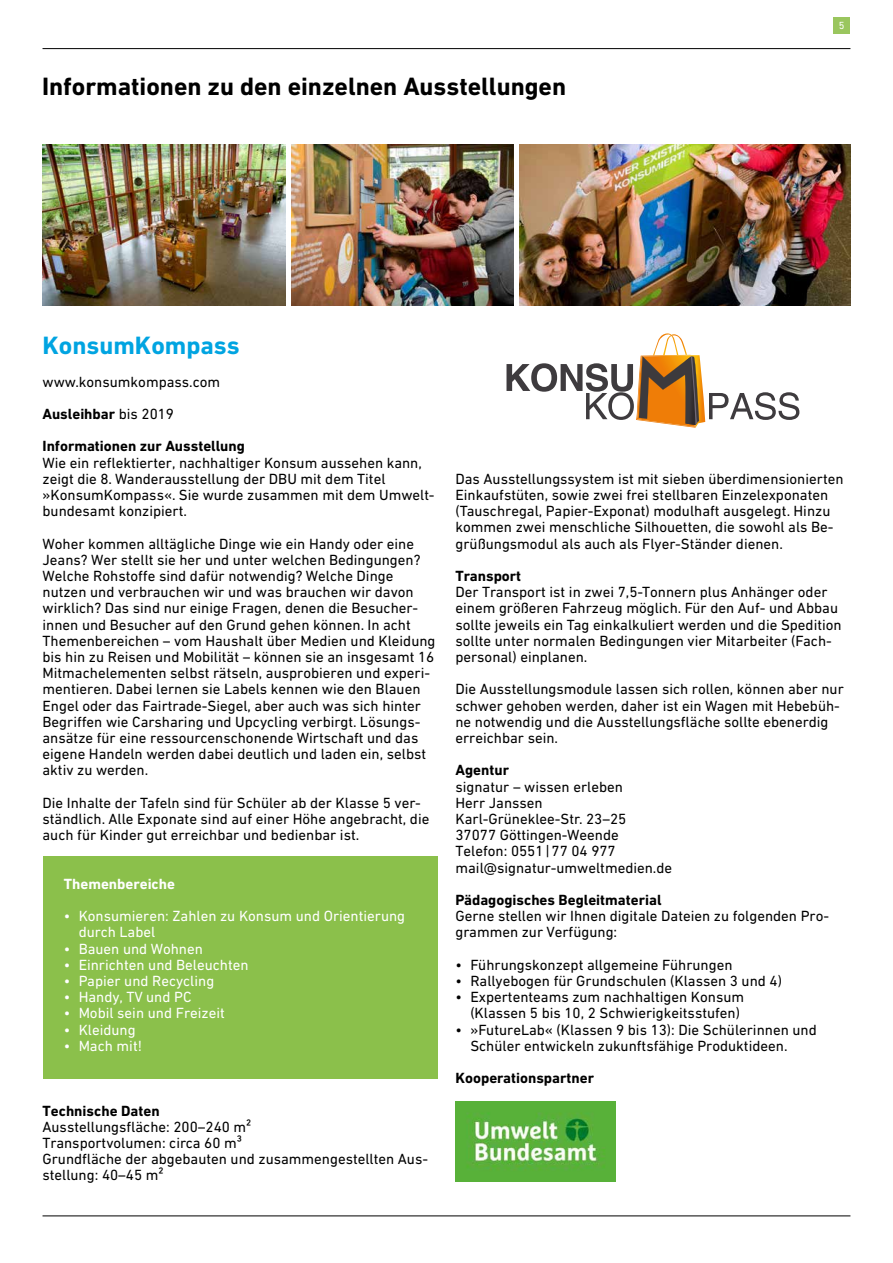
<style>
.page{position:relative;width:893px;height:1263px;background:#fff}
.page>*{position:absolute;margin:0;border:0;box-sizing:border-box;transform-origin:0 0}
.t1{font:700 25.5px "DIN Next W1 G";color:#000}
.t2{font:700 25.5px "DIN Next W1 G";color:#00a4e1}
.t3{font:15px/16.2px "DIN Next W1 G";color:#000}
.t4{font:15px/16.2px "DIN Next W1 G";color:#fff}
.t5{font:700 15px/32.4px "DIN Next W1 G";color:#000}
.t6{font:700 15px "DIN Next W1 G";color:#fff}
.t7{font:10.5px "DIN Next W1 G";color:#fff}
.s1{font-weight:400}
</style>
<div class="page">
<div style="left:43px;top:856px;width:394px;height:223px;background:#8bc04b"></div>
<img style="left:455px;top:1101px;width:161px;height:80px">
<img style="left:519px;top:144px;width:332px;height:162px">
<img style="left:291px;top:144px;width:222px;height:162px">
<img style="left:43px;top:144px;width:242px;height:162px">
<svg style="left:506px;top:333px;width:293px;height:95px"></svg>
<hr style="left:43px;top:48px;width:807px;height:1px;background:#000">
<hr style="left:43px;top:1215px;width:807px;height:1px;background:#000">
<div style="left:833px;top:17px;width:17px;height:16px;background:#9ac65e"></div>
<h1 class="t1" style="left:42px;top:71px;width:526px">Informationen zu den einzelnen Ausstellungen</h1>
<p class="t7" style="left:839px;top:19px;width:7px">5</p>
<h1 class="t2" style="left:43px;top:330px;width:199px">KonsumKompass</h1>
<p class="t5" style="left:43px;top:365px;width:204px"><span class="s1">www.konsumkompass.com<br></span>Ausleihbar <span class="s1">bis 2019<br></span>Informationen zur Ausstellung</p>
<p class="t3" style="left:43px;top:454px;width:394px">Wie ein reflektierter, nachhaltiger Konsum aussehen kann, zeigt die 8. Wanderausstellung der DBU mit dem Titel »KonsumKompass«. Sie wurde zusammen mit dem Umwelt&shy;bundesamt konzipiert.</p>
<p class="t3" style="left:43px;top:535px;width:394px">Woher kommen alltägliche Dinge wie ein Handy oder eine Jeans? Wer stellt sie her und unter welchen Bedingungen?<br>Welche Rohstoffe sind dafür notwendig? Welche Dinge nutzen und verbrauchen wir und was brauchen wir davon wirklich? Das sind nur einige Fragen, denen die Besucher&shy;innen und Besucher auf den Grund gehen können. In acht Themenbereichen – vom Haushalt über Medien und Kleidung bis hin zu Reisen und Mobilität – können sie an insgesamt 16<br>Mitmachelementen selbst rätseln, ausprobieren und experi&shy;mentieren. Dabei lernen sie Labels kennen wie den Blauen Engel oder das Fairtrade-Siegel, aber auch was sich hinter Begriffen wie Carsharing und Upcycling verbirgt. Lösungs&shy;ansätze für eine ressourcenschonende Wirtschaft und das eigene Handeln werden dabei deutlich und laden ein, selbst aktiv zu werden.</p>
<p class="t3" style="left:43px;top:794px;width:388px">Die Inhalte der Tafeln sind für Schüler ab der Klasse 5 ver&shy;ständlich. Alle Exponate sind auf einer Höhe angebracht, die auch für Kinder gut erreichbar und bedienbar ist.</p>
<p class="t6" style="left:64px;top:875px;width:113px">Themenbereiche</p>
<p class="t4" style="left:79px;top:908px;width:328px;text-indent:-15px">• Konsumieren: Zahlen zu Konsum und Orientierung durch Label</p>
<p class="t4" style="left:64px;top:940px;width:141px">• Bauen und Wohnen</p>
<p class="t4" style="left:64px;top:956px;width:186px">• Einrichten und Beleuchten</p>
<p class="t4" style="left:64px;top:972px;width:152px">• Papier und Recycling</p>
<p class="t4" style="left:64px;top:989px;width:129px">• Handy, TV und PC</p>
<p class="t4" style="left:64px;top:1005px;width:163px">• Mobil sein und Freizeit</p>
<p class="t4" style="left:64px;top:1021px;width:73px">• Kleidung</p>
<p class="t4" style="left:64px;top:1037px;width:80px">• Mach mit!</p>
<p class="t5" style="left:43px;top:1094px;width:119px">Technische Daten</p>
<p class="t3" style="left:43px;top:1118px;width:387px">Ausstellungsfläche: 200–240 m²<br>Transportvolumen: circa 60 m³<br>Grundfläche der abgebauten und zusammengestellten Aus&shy;stellung: 40–45 m²</p>
<p class="t3" style="left:455px;top:470px;width:390px">Das Ausstellungssystem ist mit sieben überdimensionierten Einkaufstüten, sowie zwei frei stellbaren Einzelexponaten (Tauschregal, Papier-Exponat) modulhaft ausgelegt. Hinzu kommen zwei menschliche Silhouetten, die sowohl als Be&shy;grüßungsmodul als auch als Flyer-Ständer dienen.</p>
<p class="t5" style="left:455px;top:560px;width:67px">Transport</p>
<p class="t3" style="left:455px;top:584px;width:388px">Der Transport ist in zwei 7,5-Tonnern plus Anhänger oder einem größeren Fahrzeug möglich. Für den Auf- und Abbau sollte jeweils ein Tag einkalkuliert werden und die Spedition sollte unter normalen Bedingungen vier Mitarbeiter (Fach&shy;personal) einplanen.</p>
<p class="t3" style="left:455px;top:681px;width:390px">Die Ausstellungsmodule lassen sich rollen, können aber nur schwer gehoben werden, daher ist ein Wagen mit Hebebüh&shy;ne notwendig und die Ausstellungsfläche sollte ebenerdig erreichbar sein.</p>
<p class="t5" style="left:455px;top:754px;width:55px">Agentur</p>
<p class="t3" style="left:455px;top:778px;width:218px">signatur – wissen erleben<br>Herr Janssen<br>Karl-Grüneklee-Str. 23–25<br>37077 Göttingen-Weende<br>Telefon: 0551|77 04 977 mail@signatur-umweltmedien.de</p>
<p class="t5" style="left:455px;top:884px;width:208px">Pädagogisches Begleitmaterial</p>
<p class="t3" style="left:455px;top:908px;width:375px">Gerne stellen wir Ihnen digitale Dateien zu folgenden Pro&shy;grammen zur Verfügung:</p>
<p class="t3" style="left:455px;top:956px;width:279px">• Führungskonzept allgemeine Führungen</p>
<p class="t3" style="left:455px;top:972px;width:328px">• Rallyebogen für Grundschulen (Klassen 3 und 4)</p>
<p class="t3" style="left:455px;top:989px;width:290px;text-align:right">• Expertenteams zum nachhaltigen Konsum (Klassen 5 bis 10, 2 Schwierigkeitsstufen)</p>
<p class="t3" style="left:470px;top:1021px;width:348px;text-indent:-15px">• »FutureLab« (Klassen 9 bis 13): Die Schülerinnen und<br>Schüler entwickeln zukunftsfähige Produktideen.</p>
<p class="t5" style="left:455px;top:1062px;width:140px">Kooperationspartner</p>
</div>
